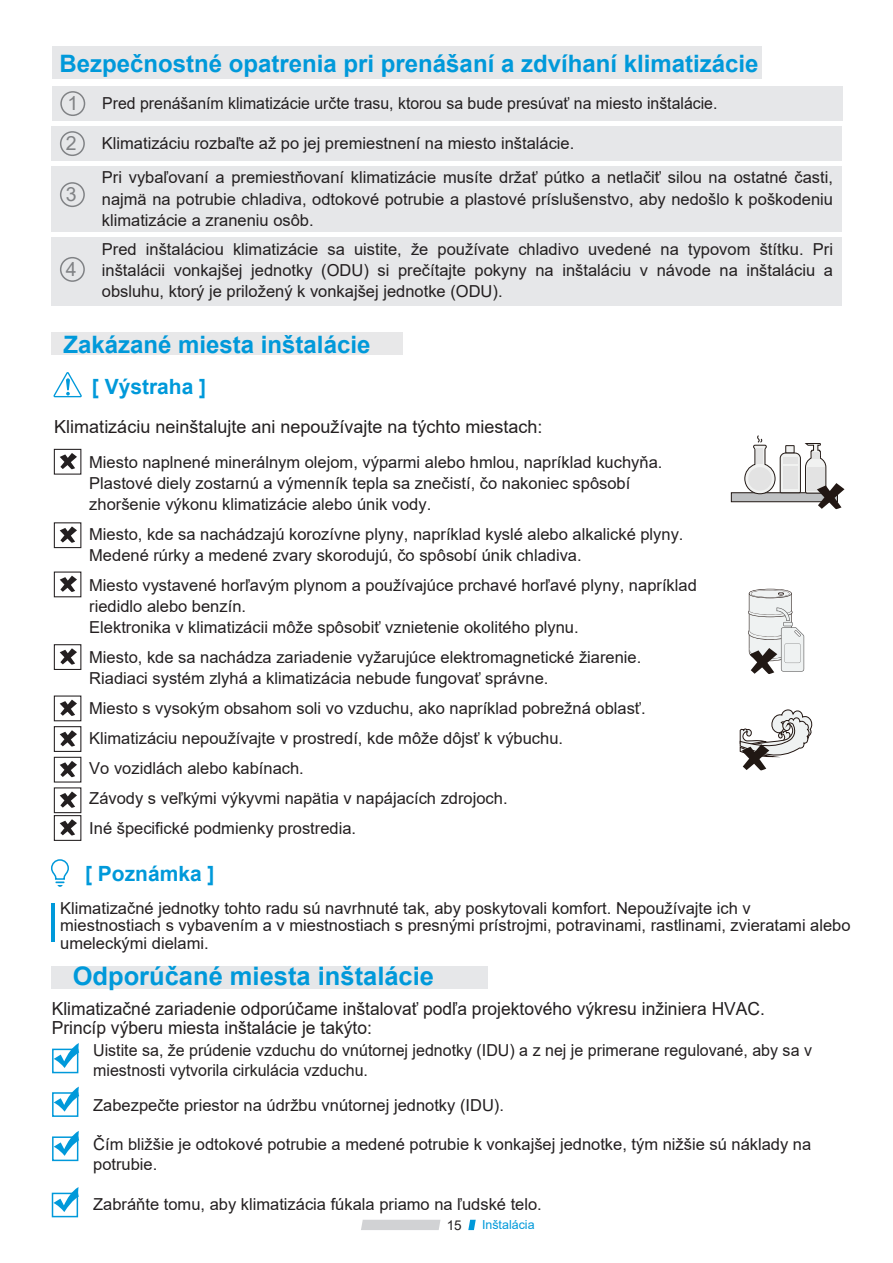
<style>
.page{position:relative;width:893px;height:1263px;background:#fff}
.page>*{position:absolute;margin:0;border:0;box-sizing:border-box;transform-origin:0 0}
.t1{font:700 25.5px "Arial";color:#0099da}
.t2{font:700 24px "Arial";color:#0099da}
.t3{font:700 21px "Arial";color:#0099da}
.t4{font:19.5px "Arial";color:#808285}
.t5{font:18px/19.2px "Arial";color:#231f20}
.t6{font:16.5px/21px "Arial";color:#231f20}
.t7{font:16.5px "Arial";color:#231f20;scale:.96 1}
.t8{font:13.5px "Arial";color:#231f20}
.t9{font:12.45px "Arial";color:#0099da}
</style>
<div class="page">
<svg style="left:361px;top:1220px;width:79px;height:10px"></svg>
<svg style="left:468px;top:1220px;width:8px;height:10px"></svg>
<div style="left:51px;top:166px;width:791px;height:66px;background:#e6e7e9"></div>
<svg style="left:60px;top:182px;width:25px;height:25px"></svg>
<div style="left:51px;top:127px;width:791px;height:34px;background:#e6e7e9"></div>
<svg style="left:60px;top:131px;width:25px;height:25px"></svg>
<div style="left:51px;top:238px;width:791px;height:68px;background:#e6e7e9"></div>
<svg style="left:60px;top:257px;width:25px;height:25px"></svg>
<div style="left:52px;top:1092px;width:26px;height:25px;border:2px solid #0099da"></div>
<svg style="left:54px;top:1086px;width:25px;height:25px"></svg>
<div style="left:52px;top:1136px;width:26px;height:25px;border:2px solid #0099da"></div>
<svg style="left:54px;top:1131px;width:25px;height:25px"></svg>
<div style="left:52px;top:1193px;width:26px;height:24px;border:2px solid #0099da"></div>
<svg style="left:53px;top:1187px;width:26px;height:25px"></svg>
<div style="left:52px;top:1049px;width:26px;height:24px;border:2px solid #0099da"></div>
<svg style="left:54px;top:1043px;width:25px;height:25px"></svg>
<div style="left:51px;top:967px;width:437px;height:22px;background:#e6e7e9"></div>
<div style="left:52px;top:332px;width:351px;height:22px;background:#e8e8e9"></div>
<svg style="left:748px;top:589px;width:56px;height:85px"></svg>
<svg style="left:740px;top:709px;width:73px;height:61px"></svg>
<div style="left:54px;top:449px;width:27px;height:26px;border:1px solid #231f20"></div>
<svg style="left:60px;top:453px;width:17px;height:16px"></svg>
<div style="left:54px;top:522px;width:27px;height:26px;border:1px solid #231f20"></div>
<svg style="left:60px;top:526px;width:17px;height:17px"></svg>
<svg style="left:60px;top:576px;width:17px;height:16px"></svg>
<div style="left:54px;top:644px;width:27px;height:26px;border:1px solid #231f20"></div>
<svg style="left:60px;top:648px;width:17px;height:17px"></svg>
<div style="left:54px;top:695px;width:27px;height:26px;border:1px solid #231f20"></div>
<svg style="left:60px;top:700px;width:17px;height:16px"></svg>
<div style="left:54px;top:726px;width:27px;height:26px;border:1px solid #231f20"></div>
<svg style="left:60px;top:730px;width:17px;height:17px"></svg>
<div style="left:54px;top:757px;width:27px;height:25px;border:1px solid #231f20"></div>
<svg style="left:60px;top:761px;width:17px;height:16px"></svg>
<div style="left:54px;top:787px;width:27px;height:26px;border:1px solid #231f20"></div>
<svg style="left:60px;top:791px;width:17px;height:17px"></svg>
<div style="left:54px;top:815px;width:27px;height:26px;border:1px solid #231f20"></div>
<svg style="left:60px;top:819px;width:17px;height:16px"></svg>
<div style="left:731px;top:492px;width:107px;height:10px;background:#bfc1c3;border:1px solid #211814"></div>
<svg style="left:744px;top:435px;width:100px;height:74px"></svg>
<div style="left:748px;top:467px;width:24px;height:24px;background:#e3e3e3;border-radius:50%"></div>
<div style="left:757px;top:449px;width:6px;height:15px;background:#e3e3e3"></div>
<div style="left:52px;top:46px;width:709px;height:33px;background:#e6e7e9"></div>
<div style="left:52px;top:87px;width:791px;height:34px;background:#e6e7e9"></div>
<svg style="left:60px;top:91px;width:25px;height:25px"></svg>
<hr style="left:51px;top:903px;width:3px;height:38px;background:#0099da">
<svg style="left:53px;top:372px;width:29px;height:25px"></svg>
<svg style="left:51px;top:859px;width:18px;height:28px"></svg>
<h2 class="t2" style="left:60px;top:47px;width:700px">Bezpečnostné opatrenia pri prenášaní a zdvíhaní klimatizácie</h2>
<p class="t7" style="left:102px;top:92px;width:642px">Pred prenášaním klimatizácie určte trasu, ktorou sa bude presúvať na miesto inštalácie.</p>
<p class="t4" style="left:68px;top:90px;width:12px">1</p>
<p class="t4" style="left:66px;top:130px;width:12px">2</p>
<p class="t4" style="left:66px;top:181px;width:12px">3</p>
<p class="t4" style="left:66px;top:255px;width:12px">4</p>
<p class="t6" style="left:102px;top:126px;width:733px;line-height:33.9px">Klimatizáciu rozbaľte až po jej premiestnení na miesto inštalácie.<br>Pri vybaľovaní a premiestňovaní klimatizácie musíte držať pútko a netlačiť silou na ostatné časti,</p>
<p class="t6" style="left:102px;top:188px;width:733px">najmä na potrubie chladiva, odtokové potrubie a plastové príslušenstvo, aby nedošlo k poškodeniu klimatizácie a zraneniu osôb.</p>
<p class="t6" style="left:102px;top:238px;width:733px;text-align:justify">Pred inštaláciou klimatizácie sa uistite, že používate chladivo uvedené na typovom štítku. Pri inštalácii vonkajšej jednotky (ODU) si prečítajte pokyny na inštaláciu v návode na inštaláciu a obsluhu, ktorý je priložený k vonkajšej jednotke (ODU).</p>
<h2 class="t2" style="left:64px;top:327px;width:308px">Zakázané miesta inštalácie</h2>
<p class="t3" style="left:92px;top:372px;width:116px">[ Výstraha ]</p>
<p class="t5" style="left:54px;top:416px;width:490px">Klimatizáciu neinštalujte ani nepoužívajte na týchto miestach:</p>
<p class="t6" style="left:89px;top:451px;width:575px">Miesto naplnené minerálnym olejom, výparmi alebo hmlou, napríklad kuchyňa.<br>Plastové diely zostarnú a výmenník tepla sa znečistí, čo nakoniec spôsobí zhoršenie výkonu klimatizácie alebo únik vody.</p>
<p class="t6" style="left:89px;top:524px;width:596px">Miesto, kde sa nachádzajú korozívne plyny, napríklad kyslé alebo alkalické plyny.<br>Medené rúrky a medené zvary skorodujú, čo spôsobí únik chladiva.</p>
<p class="t6" style="left:89px;top:575px;width:609px">Miesto vystavené horľavým plynom a používajúce prchavé horľavé plyny, napríklad riedidlo alebo benzín.<br>Elektronika v klimatizácii môže spôsobiť vznietenie okolitého plynu.</p>
<p class="t6" style="left:89px;top:647px;width:554px">Miesto, kde sa nachádza zariadenie vyžarujúce elektromagnetické žiarenie.<br>Riadiaci systém zlyhá a klimatizácia nebude fungovať správne.</p>
<p class="t6" style="left:89px;top:693px;width:558px;line-height:30px">Miesto s vysokým obsahom soli vo vzduchu, ako napríklad pobrežná oblasť.<br>Klimatizáciu nepoužívajte v prostredí, kde môže dôjsť k výbuchu.<br>Vo vozidlách alebo kabínach.<br>Závody s veľkými výkyvmi napätia v napájacích zdrojoch.<br>Iné špecifické podmienky prostredia.</p>
<p class="t3" style="left:85px;top:858px;width:131px">[ Poznámka ]</p>
<p class="t6" style="left:60px;top:899px;width:792px;line-height:17.4px">Klimatizačné jednotky tohto radu sú navrhnuté tak, aby poskytovali komfort. Nepoužívajte ich v miestnostiach s vybavením a v miestnostiach s presnými prístrojmi, potravinami, rastlinami, zvieratami alebo umeleckými dielami.</p>
<h1 class="t1" style="left:73px;top:958px;width:363px">Odporúčané miesta inštalácie</h1>
<p class="t5" style="left:52px;top:999px;width:715px">Klimatizačné zariadenie odporúčame inštalovať podľa projektového výkresu inžiniera HVAC.<br>Princíp výberu miesta inštalácie je takýto:</p>
<p class="t6" style="left:93px;top:1040px;width:720px;line-height:19.8px">Uistite sa, že prúdenie vzduchu do vnútornej jednotky (IDU) a z nej je primerane regulované, aby sa v miestnosti vytvorila cirkulácia vzduchu.</p>
<p class="t6" style="left:93px;top:1094px;width:412px">Zabezpečte priestor na údržbu vnútornej jednotky (IDU).</p>
<p class="t6" style="left:93px;top:1134px;width:720px;line-height:19.8px">Čím bližšie je odtokové potrubie a medené potrubie k vonkajšej jednotke, tým nižšie sú náklady na potrubie.</p>
<p class="t6" style="left:93px;top:1193px;width:450px">Zabráňte tomu, aby klimatizácia fúkala priamo na ľudské telo.</p>
<p class="t8" style="left:447px;top:1215px;width:17px">15</p>
<p class="t9" style="left:482px;top:1216px;width:54px">Inštalácia</p>
</div>
